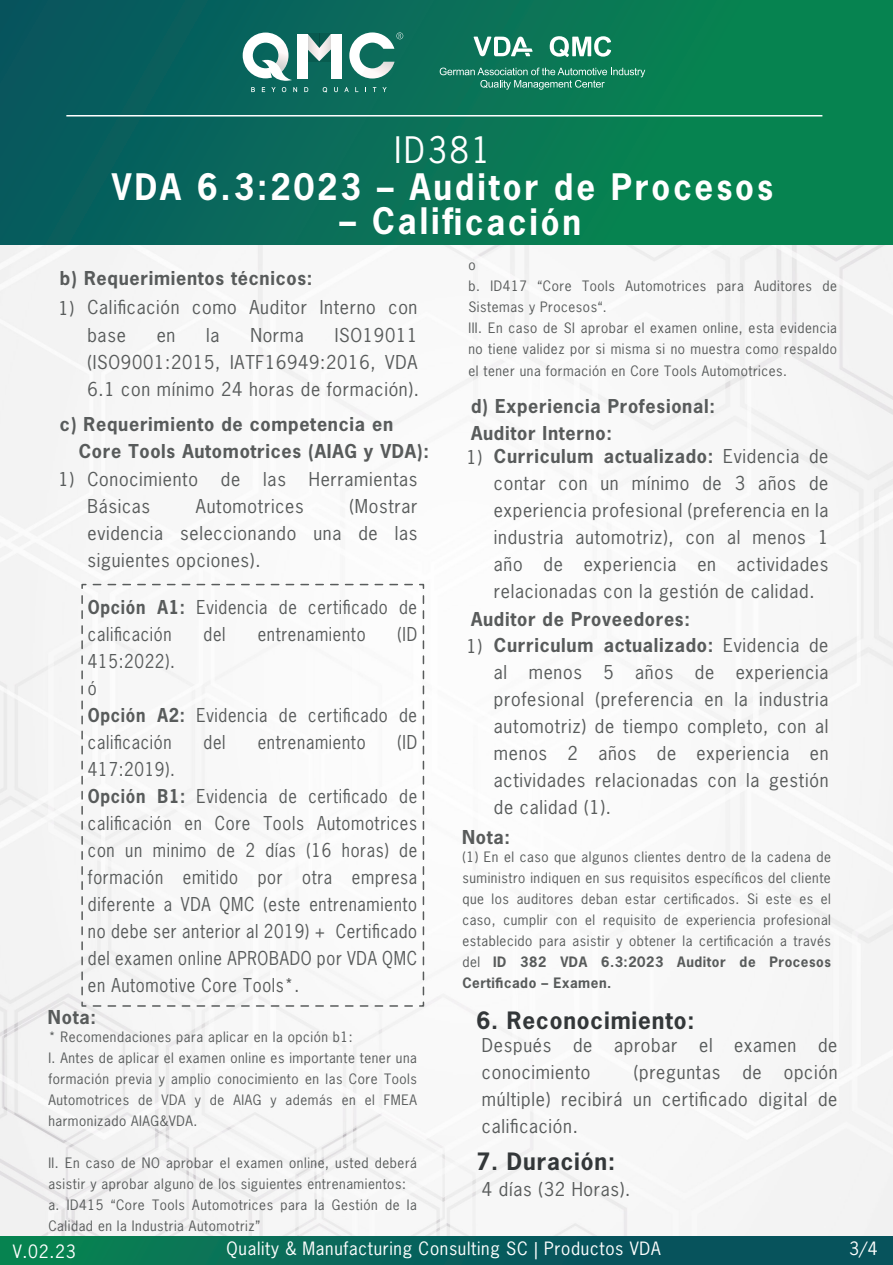
<style>
.page{position:relative;width:893px;height:1265px;background:#fff}
.page>*{position:absolute;margin:0;border:0;box-sizing:border-box;transform-origin:0 0}
.t1{font:700 34.35px "News Gothic Std";letter-spacing:.09em;color:#fff;scale:.96 1}
.t2{font:34.35px "News Gothic Std";letter-spacing:.09em;color:#fff;scale:.96 1}
.t3{font:700 22.5px "News Gothic Std";letter-spacing:.04em;color:#333739}
.t4{font:18px/27px "News Gothic Std";letter-spacing:.04em;color:#585b5b;text-align:justify}
.t5{font:18px/27px "News Gothic Std";letter-spacing:.04em;color:#585b5b;scale:.93 1}
.t6{font:700 18px/27px "News Gothic Std";letter-spacing:.04em;color:#585b5b}
.t7{font:17.25px "News Gothic Std";letter-spacing:.04em;color:#fff}
.t8{font:13.5px/21px "News Gothic Std";letter-spacing:.04em;color:#585b5b}
.s1{font-weight:700}
</style>
<div class="page">
<img style="left:0;top:244px;width:893px;height:991px">
<svg style="left:81px;top:1000px;width:331px;height:7px"></svg>
<svg style="left:81px;top:583px;width:6px;height:411px"></svg>
<svg style="left:93px;top:583px;width:332px;height:6px"></svg>
<svg style="left:418px;top:595px;width:7px;height:412px"></svg>
<div style="left:0;top:1235px;width:893px;height:29px;background:linear-gradient(to right,#098154,#07485f)"></div>
<div style="left:0;top:0;width:893px;height:244px;background:linear-gradient(to right,#0a5960,#088b4f)"></div>
<svg style="left:243px;top:33px;width:49px;height:48px"></svg>
<svg style="left:349px;top:32px;width:54px;height:46px"></svg>
<svg style="left:308px;top:34px;width:11px;height:27px"></svg>
<svg style="left:319px;top:34px;width:12px;height:27px"></svg>
<div style="left:297px;top:34px;width:11px;height:45px;background:#fff"></div>
<div style="left:331px;top:34px;width:11px;height:45px;background:#fff"></div>
<svg style="left:251px;top:87px;width:4px;height:5px"></svg>
<svg style="left:262px;top:87px;width:3px;height:5px"></svg>
<svg style="left:271px;top:87px;width:5px;height:5px"></svg>
<svg style="left:282px;top:87px;width:4px;height:5px"></svg>
<svg style="left:293px;top:87px;width:4px;height:5px"></svg>
<svg style="left:304px;top:87px;width:4px;height:5px"></svg>
<svg style="left:323px;top:87px;width:4px;height:5px"></svg>
<svg style="left:334px;top:87px;width:4px;height:5px"></svg>
<svg style="left:344px;top:87px;width:5px;height:5px"></svg>
<svg style="left:355px;top:87px;width:3px;height:5px"></svg>
<svg style="left:373px;top:87px;width:3px;height:5px"></svg>
<svg style="left:382px;top:87px;width:5px;height:5px"></svg>
<svg style="left:440px;top:68px;width:205px;height:22px;background:#338e71"></svg>
<svg style="left:550px;top:36px;width:61px;height:21px"></svg>
<svg style="left:473px;top:37px;width:60px;height:19px"></svg>
<hr style="left:66px;top:115px;width:756px;height:1px;background:#fff">
<h1 class="t2" style="left:394px;top:128px;width:102px">ID381</h1>
<h1 class="t1" style="left:112px;top:164px;width:690px">VDA 6.3:2023 – Auditor de Procesos</h1>
<h1 class="t1" style="left:340px;top:199px;width:253px">– Calificación</h1>
<h3 class="t6" style="left:60px;top:264px;width:254px">b) Requerimientos técnicos:</h3>
<h3 class="t4" style="left:58px;top:294px;width:17px">1)</h3>
<h3 class="t4" style="left:87px;top:294px;width:331px">Calificación como Auditor Interno con base</h3>
<h3 class="t4" style="left:87px;top:321px;width:333px;text-indent:247px">ISO19011 (ISO9001:2015, IATF16949:2016, VDA 6.1 con mínimo 24 horas de formación).</h3>
<h3 class="t4" style="left:157px;top:321px;width:20px">en</h3>
<h3 class="t4" style="left:206px;top:321px;width:15px">la</h3>
<h3 class="t4" style="left:250px;top:321px;width:55px">Norma</h3>
<h3 class="t6" style="left:79px;top:410px;width:352px;text-indent:-19px">c) Requerimiento de competencia en<br>Core Tools Automotrices (AIAG y VDA):</h3>
<h3 class="t4" style="left:58px;top:465px;width:17px">1)</h3>
<h3 class="t4" style="left:87px;top:465px;width:112px">Conocimiento</h3>
<h3 class="t4" style="left:221px;top:465px;width:21px">de</h3>
<h3 class="t4" style="left:263px;top:465px;width:24px">las</h3>
<h3 class="t4" style="left:309px;top:465px;width:110px">Herramientas</h3>
<h3 class="t4" style="left:87px;top:492px;width:64px">Básicas</h3>
<h3 class="t4" style="left:196px;top:492px;width:109px">Automotrices</h3>
<h3 class="t4" style="left:87px;top:492px;width:332px;text-indent:262px">(Mostrar evidencia seleccionando una de las siguientes opciones).</h3>
<h3 class="t5" style="left:88px;top:593px;width:355px"><span class="s1">Opción A1:</span> Evidencia de certificado de calificación</h3>
<h3 class="t5" style="left:204px;top:620px;width:25px">del</h3>
<h3 class="t5" style="left:258px;top:620px;width:117px">entrenamiento</h3>
<h3 class="t5" style="left:398px;top:620px;width:23px">(ID</h3>
<h3 class="t5" style="left:88px;top:647px;width:355px">415:2022).<br>ó<br><span class="s1">Opción A2:</span> Evidencia de certificado de calificación</h3>
<h3 class="t5" style="left:204px;top:728px;width:25px">del</h3>
<h3 class="t5" style="left:258px;top:728px;width:117px">entrenamiento</h3>
<h3 class="t5" style="left:398px;top:728px;width:23px">(ID</h3>
<p class="t5" style="left:88px;top:755px;width:356px">417:2019).<br><span class="s1">Opción B1:</span> Evidencia de certificado de calificación en Core Tools Automotrices con un minimo de 2 días (16 horas) de formación emitido por otra empresa diferente a VDA QMC (este entrenamiento no debe ser anterior al 2019) + Certificado del examen online APROBADO por VDA QMC en Automotive Core Tools*.</p>
<h3 class="t6" style="left:48px;top:1002px;width:49px">Nota:</h3>
<p class="t8" style="left:48px;top:1025px;width:370px">* Recomendaciones para aplicar en la opción b1:<br>I. Antes de aplicar el examen online es importante tener una formación previa y amplio conocimiento en las Core Tools Automotrices de VDA y de AIAG y además en el FMEA harmonizado AIAG&amp;VDA.</p>
<p class="t8" style="left:48px;top:1151px;width:370px">II. En caso de NO aprobar el examen online, usted deberá asistir y aprobar alguno de los siguientes entrenamientos: a. ID415 “Core Tools Automotrices para la Gestión de la Calidad en la Industria Automotriz”</p>
<p class="t8" style="left:468px;top:255px;width:370px">o<br>b. ID417 “Core Tools Automotrices para Auditores de Sistemas y Procesos“.<br>III. En caso de SI aprobar el examen online, esta evidencia no tiene validez por si misma si no muestra como respaldo el tener una formación en Core Tools Automotrices.</p>
<h3 class="t6" style="left:471px;top:392px;width:246px">d) Experiencia Profesional:<br>Auditor Interno:</h3>
<h3 class="t4" style="left:466px;top:443px;width:17px">1)</h3>
<h3 class="t4" style="left:494px;top:442px;width:336px"><span class="s1">Curriculum actualizado:</span> Evidencia de contar con un mínimo de 3 años de experiencia profesional (preferencia en la industria automotriz), con al menos 1 año de experiencia en actividades relacionadas con la gestión de calidad.</h3>
<h3 class="t6" style="left:471px;top:605px;width:220px">Auditor de Proveedores:</h3>
<h3 class="t4" style="left:466px;top:632px;width:17px">1)</h3>
<p class="t4" style="left:494px;top:631px;width:336px"><span class="s1">Curriculum actualizado:</span> Evidencia de al menos 5 años de experiencia profesional (preferencia en la industria automotriz) de tiempo completo, con al menos 2 años de experiencia en actividades relacionadas con la gestión de calidad (1).</p>
<h3 class="t6" style="left:462px;top:822px;width:49px">Nota:</h3>
<p class="t8" style="left:462px;top:845px;width:370px;text-align:justify">(1) En el caso que algunos clientes dentro de la cadena de suministro indiquen en sus requisitos específicos del cliente que los auditores deban estar certificados. Si este es el caso, cumplir con el requisito de experiencia profesional establecido para asistir y obtener la certificación a través del <span class="s1">ID 382 VDA 6.3:2023 Auditor de Procesos Certificado – Examen.</span></p>
<h2 class="t3" style="left:476px;top:1005px;width:220px">6. Reconocimiento:</h2>
<h3 class="t4" style="left:482px;top:1030px;width:357px">Después de aprobar el examen de conocimiento</h3>
<h3 class="t4" style="left:482px;top:1057px;width:357px;text-indent:152px">(preguntas de opción múltiple) recibirá un certificado digital de calificación.</h3>
<h2 class="t3" style="left:476px;top:1146px;width:140px">7. Duración:</h2>
<h3 class="t4" style="left:482px;top:1174px;width:150px">4 días (32 Horas).</h3>
<p class="t7" style="left:13px;top:1239px;width:64px">V.02.23</p>
<p class="t7" style="left:227px;top:1236px;width:435px">Quality &amp; Manufacturing Consulting SC | Productos VDA</p>
<p class="t7" style="left:849px;top:1236px;width:30px">3/4</p>
</div>
